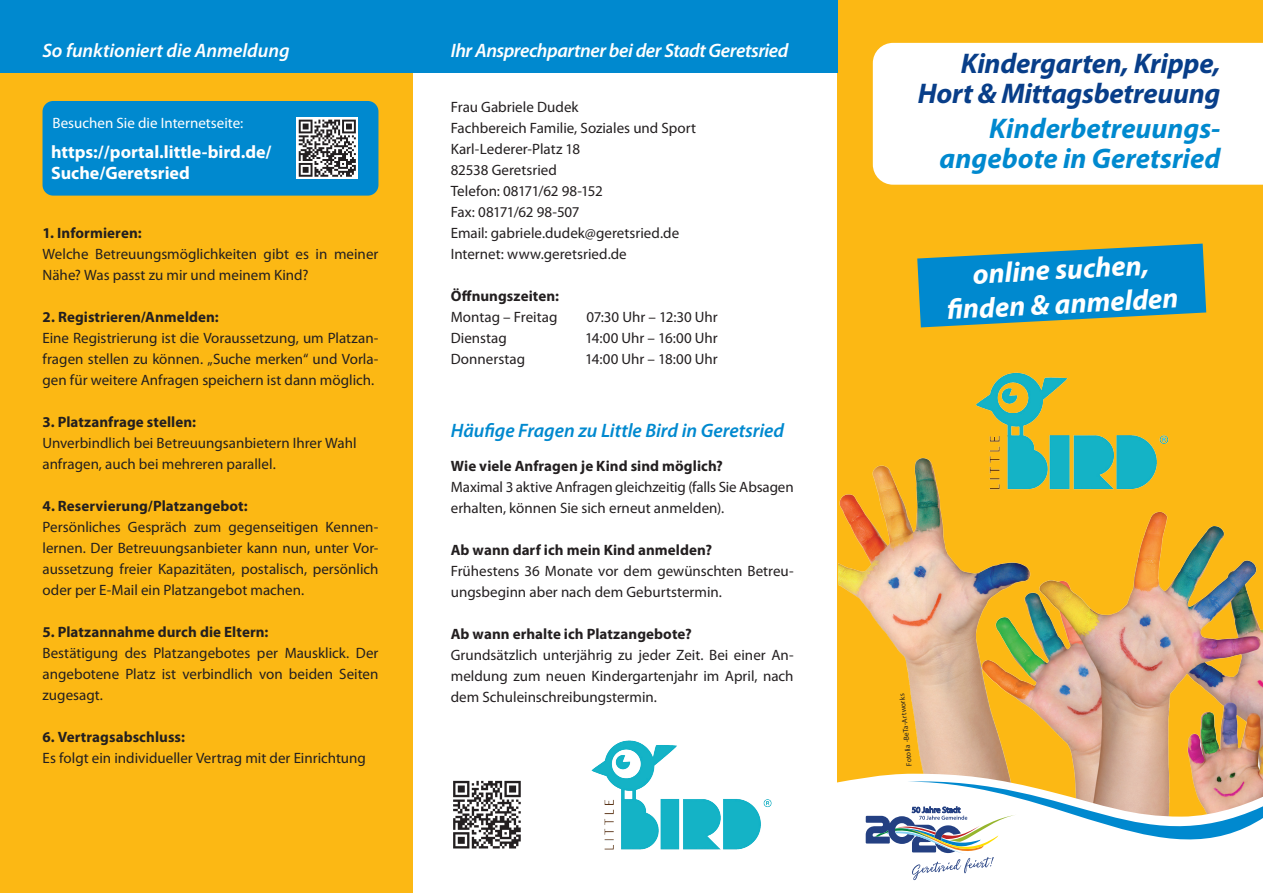
<style>
.page{position:relative;width:1263px;height:893px;background:#fff}
.page>*{position:absolute;margin:0;border:0;box-sizing:border-box;transform-origin:0 0}
.Headline{font:italic 700 28.5px/30px "Myriad Pro";letter-spacing:-.01em;color:#083e89;text-align:right}
.Headline-2{font:italic 700 28.5px/30px "Myriad Pro";color:#0089cf;text-align:right}
.Headline-3{font:italic 700 28.5px/34.2px "Myriad Pro";color:#fff;text-align:center}
.Fließtext_Überschrif{font:italic 600 19.5px "Myriad Pro";letter-spacing:-.02em;color:#fff}
.Fließtext_Überschrif-2{font:italic 600 19.5px "Myriad Pro";letter-spacing:-.005em;color:#0089cf}
.t1{font:700 18px/21.6px "Myriad Pro";color:#fff}
.Fließtext_Rueckseite{font:15px/21px "Myriad Pro";color:#231f20}
.Fließtext_Rueckseite-2{font:700 15px "Myriad Pro";letter-spacing:.005em;color:#231f20}
.Fliesstext{font:15px "Myriad Pro";color:#fff}
.Fließtext_Rueckseite-3{font:15px "Myriad Pro";letter-spacing:-.025em;color:#231f20}
.Fliesstext-2{font:7.5px "Myriad Pro";color:#231f20}
</style>
<div class="page">
<div style="left:838px;top:0;width:425px;height:851px;background:#fcb814"></div>
<img style="left:838px;top:457px;width:425px;height:317px">
<svg style="left:837px;top:774px;width:426px;height:77px;fill:#fff"></svg>
<svg style="left:866px;top:777px;width:397px;height:104px"></svg>
<div style="left:0;top:0;width:412px;height:893px;background:#fcb814"></div>
<div style="left:0;top:0;width:838px;height:73px;background:#0089cf"></div>
<div style="left:873px;top:43px;width:390px;height:142px;background:#fff"></div>
<svg style="left:453px;top:780px;width:68px;height:69px"></svg>
<svg style="left:453px;top:781px;width:68px;height:67px"></svg>
<svg style="left:917px;top:244px;width:289px;height:83px"></svg>
<div style="left:43px;top:101px;width:335px;height:95px;background:#0089cf;border-radius:11px"></div>
<svg style="left:297px;top:118px;width:61px;height:61px"></svg>
<svg style="left:299px;top:120px;width:57px;height:57px"></svg>
<img style="left:970px;top:372px;width:204px;height:123px">
<img style="left:591px;top:740px;width:181px;height:110px">
<p class="Fließtext_Überschrif" style="left:43px;top:38px;width:249px">So funktioniert die Anmeldung</p>
<p class="Fliesstext" style="left:53px;top:113px;width:192px">Besuchen Sie die Internetseite:</p>
<p class="t1" style="left:51px;top:140px;width:222px">https://portal.little-bird.de/<br>Suche/Geretsried</p>
<p class="Fließtext_Rueckseite-2" style="left:43px;top:223px;width:101px">1. Informieren:</p>
<p class="Fließtext_Rueckseite" style="left:43px;top:243px;width:337px">Welche Betreuungsmöglichkeiten gibt es in meiner<br>Nähe? Was passt zu mir und meinem Kind?</p>
<p class="Fließtext_Rueckseite-2" style="left:43px;top:307px;width:178px">2. Registrieren/Anmelden:</p>
<p class="Fließtext_Rueckseite" style="left:43px;top:327px;width:337px;text-align:justify">Eine Registrierung ist die Voraussetzung, um Platzan&shy;fragen stellen zu können. „Suche merken“ und Vorla&shy;gen für weitere Anfragen speichern ist dann möglich.</p>
<p class="Fließtext_Rueckseite-2" style="left:43px;top:412px;width:155px">3. Platzanfrage stellen:</p>
<p class="Fließtext_Rueckseite" style="left:43px;top:432px;width:316px">Unverbindlich bei Betreuungsanbietern Ihrer Wahl anfragen, auch bei mehreren parallel.</p>
<p class="Fließtext_Rueckseite-2" style="left:43px;top:496px;width:207px">4. Reservierung/Platzangebot:</p>
<p class="Fließtext_Rueckseite" style="left:43px;top:516px;width:337px;text-align:justify">Persönliches Gespräch zum gegenseitigen Kennen&shy;lernen. Der Betreuungsanbieter kann nun, unter Vor&shy;aussetzung freier Kapazitäten, postalisch, persönlich oder per E-Mail ein Platzangebot machen.</p>
<p class="Fließtext_Rueckseite-2" style="left:43px;top:622px;width:227px">5. Platzannahme durch die Eltern:</p>
<p class="Fließtext_Rueckseite" style="left:43px;top:642px;width:337px;text-align:justify">Bestätigung des Platzangebotes per Mausklick. Der angebotene Platz ist verbindlich von beiden Seiten zugesagt.</p>
<p class="Fließtext_Rueckseite-2" style="left:43px;top:727px;width:144px">6. Vertragsabschluss:</p>
<p class="Fließtext_Rueckseite" style="left:43px;top:747px;width:325px">Es folgt ein individueller Vertrag mit der Einrichtung</p>
<p class="Fließtext_Überschrif" style="left:451px;top:38px;width:339px">Ihr Ansprechpartner bei der Stadt Geretsried</p>
<p class="Fließtext_Rueckseite" style="left:451px;top:96px;width:129px">Frau Gabriele Dudek</p>
<p class="Fließtext_Rueckseite" style="left:451px;top:117px;width:247px">Fachbereich Familie, Soziales und Sport</p>
<p class="Fließtext_Rueckseite" style="left:451px;top:138px;width:131px">Karl-Lederer-Platz 18</p>
<p class="Fließtext_Rueckseite" style="left:451px;top:159px;width:108px">82538 Geretsried</p>
<p class="Fließtext_Rueckseite" style="left:451px;top:180px;width:154px">Telefon: 08171/62 98-152</p>
<p class="Fließtext_Rueckseite-3" style="left:451px;top:202px;width:130px">Fax: 08171/62 98-507</p>
<p class="Fließtext_Rueckseite" style="left:451px;top:222px;width:230px">Email: gabriele.dudek@geretsried.de</p>
<p class="Fließtext_Rueckseite" style="left:451px;top:243px;width:177px">Internet: www.geretsried.de</p>
<p class="Fließtext_Rueckseite-2" style="left:451px;top:286px;width:110px">Öffnungszeiten:</p>
<p class="Fließtext_Rueckseite" style="left:451px;top:306px;width:108px">Montag – Freitag</p>
<p class="Fließtext_Rueckseite" style="left:586px;top:306px;width:133px">07:30 Uhr – 12:30 Uhr</p>
<p class="Fließtext_Rueckseite" style="left:451px;top:327px;width:58px">Dienstag</p>
<p class="Fließtext_Rueckseite" style="left:585px;top:327px;width:134px">14:00 Uhr – 16:00 Uhr</p>
<p class="Fließtext_Rueckseite" style="left:451px;top:348px;width:76px">Donnerstag</p>
<p class="Fließtext_Rueckseite" style="left:585px;top:348px;width:134px">14:00 Uhr – 18:00 Uhr</p>
<p class="Fließtext_Überschrif-2" style="left:451px;top:418px;width:335px">Häufige Fragen zu Little Bird in Geretsried</p>
<p class="Fließtext_Rueckseite-2" style="left:451px;top:456px;width:274px">Wie viele Anfragen je Kind sind möglich?</p>
<p class="Fließtext_Rueckseite" style="left:451px;top:476px;width:344px">Maximal 3 aktive Anfragen gleichzeitig (falls Sie Absagen erhalten, können Sie sich erneut anmelden).</p>
<p class="Fließtext_Rueckseite-2" style="left:451px;top:540px;width:263px">Ab wann darf ich mein Kind anmelden?</p>
<p class="Fließtext_Rueckseite" style="left:451px;top:560px;width:344px">Frühestens 36 Monate vor dem gewünschten Betreu&shy;ungsbeginn aber nach dem Geburtstermin.</p>
<p class="Fließtext_Rueckseite-2" style="left:451px;top:624px;width:242px">Ab wann erhalte ich Platzangebote?</p>
<p class="Fließtext_Rueckseite" style="left:451px;top:644px;width:344px;text-align:justify">Grundsätzlich unterjährig zu jeder Zeit. Bei einer An&shy;meldung zum neuen Kindergartenjahr im April, nach dem Schuleinschreibungstermin.</p>
<p class="Headline" style="left:918px;top:48px;width:304px">Kindergarten, Krippe,<br>Hort &amp; Mittagsbetreuung</p>
<p class="Headline-2" style="left:939px;top:112px;width:282px">Kinderbetreuungs&shy;angebote in Geretsried</p>
<p class="Headline-3" style="left:944px;top:258px;width:233px;rotate:-3deg">online suchen,<br>fi nden &amp; anmelden</p>
<p class="Fliesstext-2" style="left:905px;top:767px;width:75px;rotate:-96deg">Fotolia -BeTa-Artworks</p>
</div>
